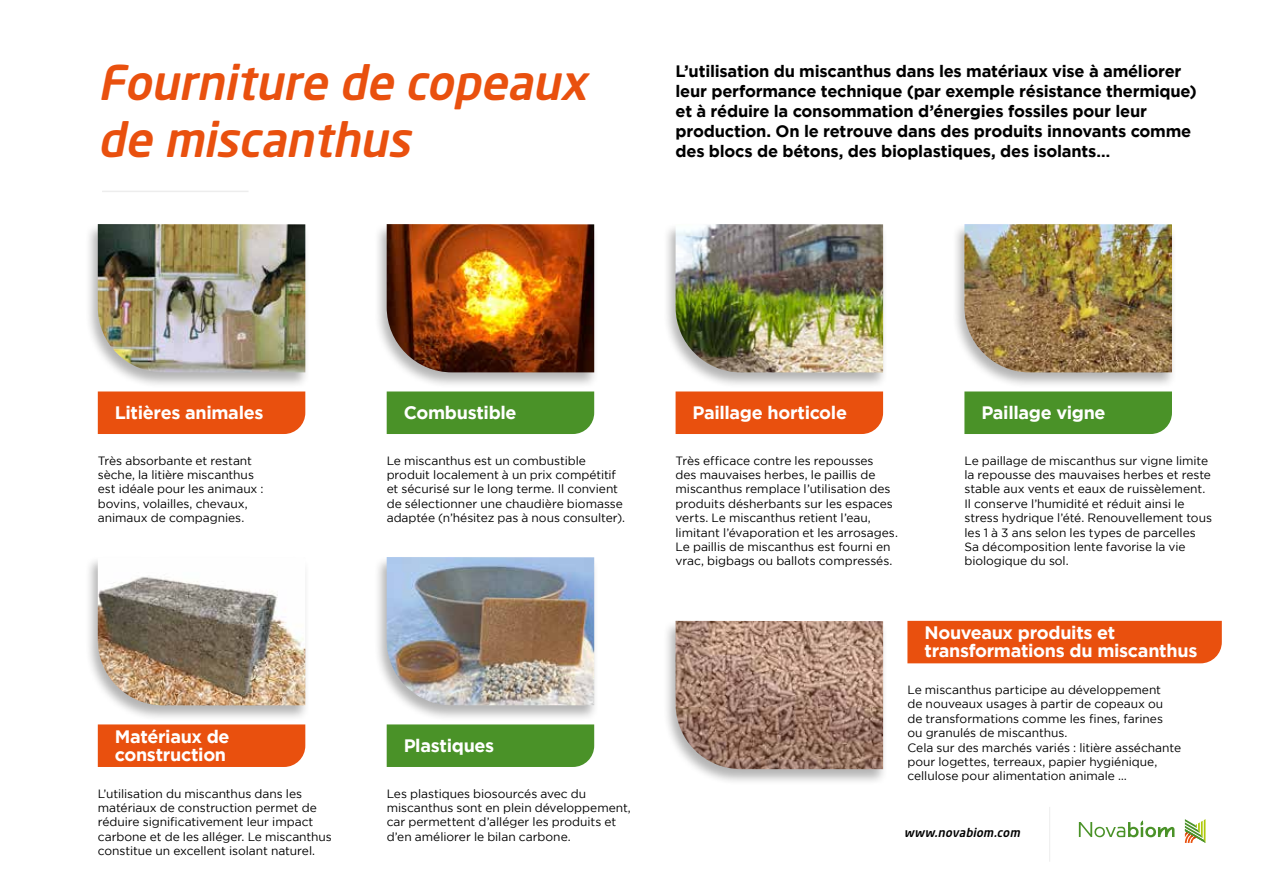
<style>
.page{position:relative;width:1263px;height:893px;background:#fff}
.page>*{position:absolute;margin:0;border:0;box-sizing:border-box;transform-origin:0 0}
.t1{font:italic 500 47.25px/56.7px "Neo Sans Std";color:#e9500e}
.t2{font:700 18px/18px "Gotham";letter-spacing:-.02em;color:#fff}
.t3{font:700 16.5px/19.8px "Gotham";letter-spacing:-.015em;color:#000}
.t4{font:12px/14.4px "Gotham";letter-spacing:-.005em;color:#000}
.t5{font:italic 500 12px "Neo Sans Std";color:#000}
</style>
<div class="page">
<hr style="left:102px;top:191px;width:147px;height:1px;background:#ededed">
<div style="left:85px;top:223px;width:226px;height:166px;background:#000;opacity:.3"></div>
<img style="left:98px;top:224px;width:207px;height:148px">
<div style="left:85px;top:556px;width:226px;height:166px;background:#000;opacity:.3"></div>
<img style="left:98px;top:557px;width:207px;height:148px">
<div style="left:374px;top:223px;width:225px;height:166px;background:#000;opacity:.3"></div>
<img style="left:387px;top:224px;width:207px;height:148px">
<div style="left:374px;top:556px;width:225px;height:166px;background:#000;opacity:.3"></div>
<img style="left:387px;top:557px;width:207px;height:148px">
<div style="left:663px;top:223px;width:225px;height:166px;background:#000;opacity:.3"></div>
<img style="left:675px;top:224px;width:208px;height:148px">
<div style="left:663px;top:619px;width:225px;height:167px;background:#000;opacity:.3"></div>
<img style="left:675px;top:621px;width:208px;height:148px">
<div style="left:951px;top:223px;width:226px;height:166px;background:#000;opacity:.3"></div>
<img style="left:964px;top:224px;width:208px;height:148px">
<div style="left:98px;top:391px;width:207px;height:43px;background:#e9500e"></div>
<div style="left:98px;top:724px;width:207px;height:43px;background:#e9500e"></div>
<div style="left:387px;top:391px;width:207px;height:43px;background:#4a9228"></div>
<div style="left:387px;top:724px;width:207px;height:43px;background:#4a9228"></div>
<div style="left:675px;top:391px;width:208px;height:43px;background:#e9500e"></div>
<div style="left:907px;top:621px;width:315px;height:42px;background:#e9500e"></div>
<div style="left:964px;top:391px;width:208px;height:43px;background:#4a9228"></div>
<hr style="left:1049px;top:807px;width:1px;height:55px;background:#ededed">
<svg style="left:1185px;top:819px;width:20px;height:24px"></svg>
<svg style="left:1079px;top:820px;width:95px;height:17px"></svg>
<h1 class="t1" style="left:98px;top:53px;width:501px">Fourniture de copeaux de miscanthus</h1>
<p class="t3" style="left:675px;top:61px;width:523px">L’utilisation du miscanthus dans les matériaux vise à améliorer leur performance technique (par exemple résistance thermique) et à réduire la consommation d’énergies fossiles pour leur production. On le retrouve dans des produits innovants comme des blocs de bétons, des bioplastiques, des isolants…</p>
<h2 class="t2" style="left:115px;top:403px;width:150px">Litières animales</h2>
<p class="t4" style="left:98px;top:453px;width:167px">Très absorbante et restant sèche, la litière miscanthus est idéale pour les animaux : bovins, volailles, chevaux, animaux de compagnies.</p>
<h2 class="t2" style="left:115px;top:727px;width:116px">Matériaux de construction</h2>
<p class="t4" style="left:98px;top:786px;width:236px">L’utilisation du miscanthus dans les matériaux de construction permet de réduire significativement leur impact carbone et de les alléger. Le miscanthus constitue un excellent isolant naturel.</p>
<h2 class="t2" style="left:404px;top:403px;width:114px">Combustible</h2>
<p class="t4" style="left:387px;top:453px;width:240px">Le miscanthus est un combustible produit localement à un prix compétitif et sécurisé sur le long terme. Il convient de sélectionner une chaudière biomasse adaptée (n’hésitez pas à nous consulter).</p>
<h2 class="t2" style="left:404px;top:736px;width:92px">Plastiques</h2>
<p class="t4" style="left:387px;top:786px;width:246px">Les plastiques biosourcés avec du miscanthus sont en plein développement, car permettent d’alléger les produits et d’en améliorer le bilan carbone.</p>
<h2 class="t2" style="left:693px;top:403px;width:156px">Paillage horticole</h2>
<p class="t4" style="left:675px;top:453px;width:224px">Très efficace contre les repousses<br>des mauvaises herbes, le paillis de miscanthus remplace l’utilisation des produits désherbants sur les espaces verts. Le miscanthus retient l’eau, limitant l’évaporation et les arrosages.<br>Le paillis de miscanthus est fourni en vrac, bigbags ou ballots compressés.</p>
<h2 class="t2" style="left:981px;top:403px;width:126px">Paillage vigne</h2>
<p class="t4" style="left:964px;top:453px;width:249px">Le paillage de miscanthus sur vigne limite la repousse des mauvaises herbes et reste stable aux vents et eaux de ruissèlement.<br>Il conserve l’humidité et réduit ainsi le stress hydrique l’été. Renouvellement tous les 1 à 3 ans selon les types de parcelles Sa décomposition lente favorise la vie biologique du sol.</p>
<h2 class="t2" style="left:924px;top:624px;width:274px">Nouveaux produits et transformations du miscanthus</h2>
<p class="t4" style="left:907px;top:682px;width:275px">Le miscanthus participe au développement<br>de nouveaux usages à partir de copeaux ou de transformations comme les fines, farines ou granulés de miscanthus.<br>Cela sur des marchés variés : litière asséchante pour logettes, terreaux, papier hygiénique, cellulose pour alimentation animale …</p>
<p class="t5" style="left:904px;top:825px;width:120px">www.novabiom.com</p>
</div>
